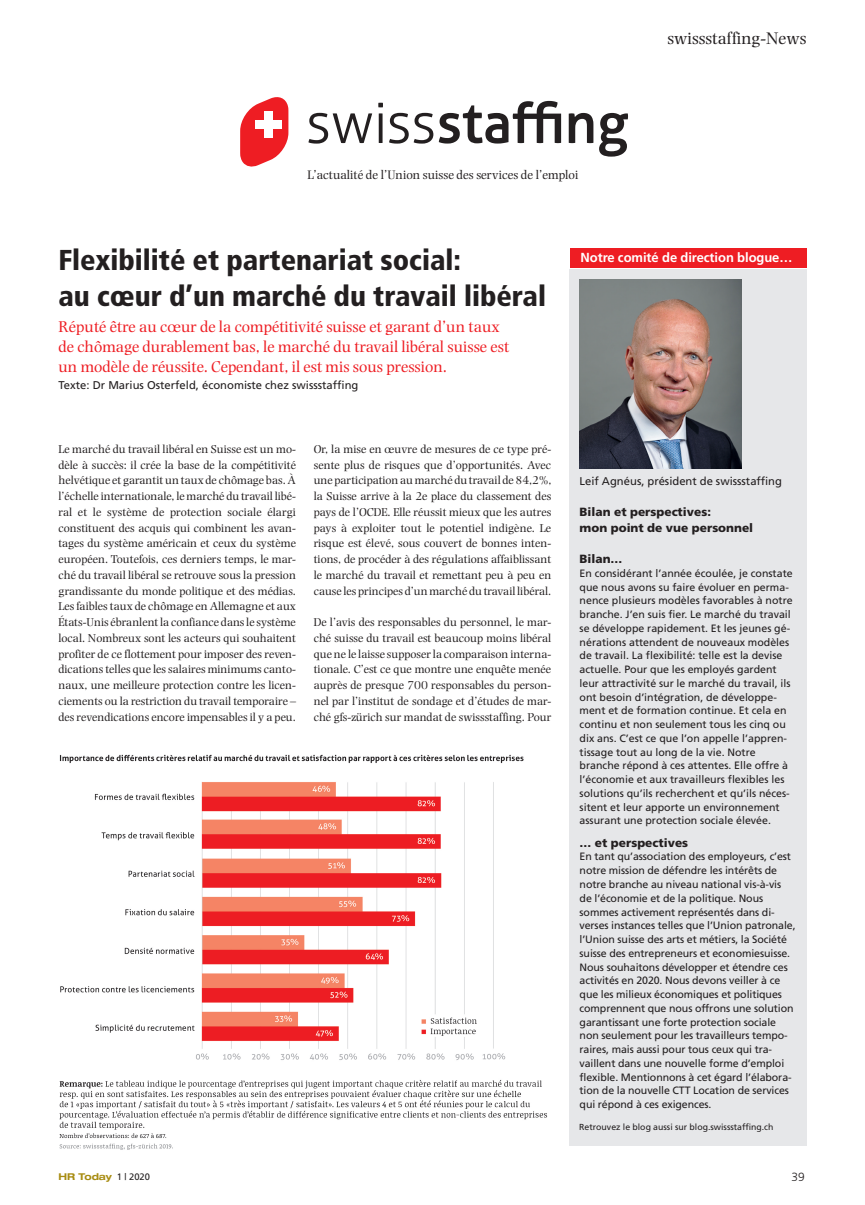
<style>
.page{position:relative;width:865px;height:1205px;background:#fff}
.page>*{position:absolute;margin:0;border:0;box-sizing:border-box;transform-origin:0 0}
.t1{font:900 condensed 28.75px/36.2px "Frutiger";color:#231f20}
.t2{font:17.5px "Photina";color:#231f20}
.t3{font:16.25px/20px "Photina";color:#ee1d23}
.t4{font:700 13.12px "Frutiger";letter-spacing:-.005em;color:#fff}
.t5{font:12.88px "Photina";color:#231f20}
.t6{font:11.88px/15.8px "Photina";color:#231f20;text-align:justify}
.t7{font:900 11.88px/15.8px "Frutiger";color:#231f20}
.t8{font:300 11.88px "Frutiger";color:#231f20}
.t9{font:11.25px "Frutiger";color:#231f20}
.t10{font:10.62px/13.8px "Frutiger";letter-spacing:-.01em;color:#231f20}
.t11{font:700 expanded 9.38px "Helvetica Neue LT";color:#a88c12}
.t12{font:8.75px "Frutiger";color:#231f20}
.s1{font-family:"Frutiger";font-weight:400;font-stretch:normal;color:#231f20}
</style>
<div class="page">
<svg style="left:308px;top:113px;width:64px;height:31px"></svg>
<svg style="left:379px;top:113px;width:3px;height:30px"></svg>
<svg style="left:389px;top:113px;width:44px;height:31px"></svg>
<svg style="left:240px;top:97px;width:48px;height:70px"></svg>
<div style="left:255px;top:121px;width:27px;height:8px;background:#fff"></div>
<div style="left:265px;top:111px;width:8px;height:27px;background:#fff"></div>
<svg style="left:378px;top:103px;width:5px;height:4px"></svg>
<svg style="left:439px;top:101px;width:122px;height:43px"></svg>
<svg style="left:568px;top:113px;width:25px;height:30px"></svg>
<svg style="left:599px;top:113px;width:29px;height:44px"></svg>
<div style="left:569px;top:269px;width:237px;height:877px;background:#e6e7e9"></div>
<div style="left:570px;top:248px;width:236px;height:20px;background:#ee1d23"></div>
<img style="left:579px;top:280px;width:162px;height:189px">
<img style="left:59px;top:754px;width:489px;height:396px">
<p class="t5" style="left:307px;top:167px;width:272px">L’actualité de l’Union suisse des services de l’emploi</p>
<h2 class="t2" style="left:667px;top:28px;width:141px">swissstaffing-News</h2>
<h1 class="t1" style="left:58px;top:241px;width:489px">Flexibilité et partenariat social:<br>au cœur d’un marché du travail libéral</h1>
<h3 class="t3" style="left:58px;top:316px;width:452px">Réputé être au cœur de la compétitivité suisse et garant d’un taux de chômage durablement bas, le marché du travail libéral suisse est un modèle de réussite. Cependant, il est mis sous pression.</h3>
<p class="t9" style="left:58px;top:379px;width:301px">Texte: Dr Marius Osterfeld, économiste chez swissstaffing</p>
<p class="t6" style="left:58px;top:441px;width:239px">Le marché du travail libéral en Suisse est un mo&shy;dèle à succès: il crée la base de la compétitivité helvétique et garantit un taux de chômage bas. À l’échelle internationale, le marché du travail libé&shy;ral et le système de protection sociale élargi constituent des acquis qui combinent les avan&shy;tages du système américain et ceux du système européen. Toutefois, ces derniers temps, le mar&shy;ché du travail libéral se retrouve sous la pression grandissante du monde politique et des médias.<br>Les faibles taux de chômage en Allemagne et aux États-Unis ébranlent la confiance dans le système local. Nombreux sont les acteurs qui souhaitent profiter de ce flottement pour imposer des reven&shy;dications telles que les salaires minimums canto&shy;naux, une meilleure protection contre les licen&shy;ciements ou la restriction du travail temporaire – des revendications encore impensables il y a peu.</p>
<p class="t6" style="left:314px;top:441px;width:239px">Or, la mise en œuvre de mesures de ce type pré&shy;sente plus de risques que d’opportunités. Avec une participation au marché du travail de 84,2%, la Suisse arrive à la 2e place du classement des pays de l’OCDE. Elle réussit mieux que les autres pays à exploiter tout le potentiel indigène. Le risque est élevé, sous couvert de bonnes inten&shy;tions, de procéder à des régulations affaiblissant le marché du travail et remettant peu à peu en cause les principes d’un marché du travail libéral.</p>
<p class="t6" style="left:314px;top:614px;width:239px">De l’avis des responsables du personnel, le mar&shy;ché suisse du travail est beaucoup moins libéral que ne le laisse supposer la comparaison interna&shy;tionale. C’est ce que montre une enquête menée auprès de presque 700 responsables du person&shy;nel par l’institut de sondage et d’études de mar&shy;ché gfs-zürich sur mandat de swissstaffing. Pour</p>
<p class="t4" style="left:580px;top:250px;width:213px">Notre comité de direction blogue…</p>
<p class="t9" style="left:579px;top:474px;width:204px">Leif Agnéus, président de swissstaffing</p>
<p class="t7" style="left:579px;top:504px;width:175px">Bilan et perspectives:<br>mon point de vue personnel</p>
<p class="t7" style="left:579px;top:551px;width:44px">Bilan…</p>
<p class="t10" style="left:579px;top:566px;width:214px">En considérant l’année écoulée, je constate que nous avons su faire évoluer en perma&shy;nence plusieurs modèles favorables à notre branche. J’en suis fier. Le marché du travail se développe rapidement. Et les jeunes gé&shy;nérations attendent de nouveaux modèles de travail. La flexibilité: telle est la devise actuelle. Pour que les employés gardent leur attractivité sur le marché du travail, ils ont besoin d’intégration, de développe&shy;ment et de formation continue. Et cela en continu et non seulement tous les cinq ou dix ans. C’est ce que l’on appelle l’appren&shy;tissage tout au long de la vie. Notre branche répond à ces attentes. Elle offre à l’économie et aux travailleurs flexibles les solutions qu’ils recherchent et qu’ils néces&shy;sitent et leur apporte un environnement assurant une protection sociale élevée.</p>
<p class="t7" style="left:579px;top:834px;width:110px">… et perspectives</p>
<p class="t10" style="left:579px;top:850px;width:217px">En tant qu’association des employeurs, c’est notre mission de défendre les intérêts de notre branche au niveau national vis-à-vis de l’économie et de la politique. Nous sommes activement représentés dans di&shy;verses instances telles que l’Union patronale, l’Union suisse des arts et métiers, la Société suisse des entrepreneurs et economiesuisse.<br>Nous souhaitons développer et étendre ces activités en 2020. Nous devons veiller à ce que les milieux économiques et politiques comprennent que nous offrons une solution garantissant une forte protection sociale non seulement pour les travailleurs tempo&shy;raires, mais aussi pour tous ceux qui tra&shy;vaillent dans une nouvelle forme d’emploi flexible. Mentionnons à cet égard l’élabora&shy;tion de la nouvelle CTT Location de services qui répond à ces exigences.</p>
<p class="t12" style="left:579px;top:1122px;width:196px">Retrouvez le blog aussi sur blog.swissstaffing.ch</p>
<p class="t11" style="left:58px;top:1171px;width:93px">HR Today <span class="s1">1 | 2020</span></p>
<p class="t8" style="left:791px;top:1169px;width:15px">39</p>
</div>
